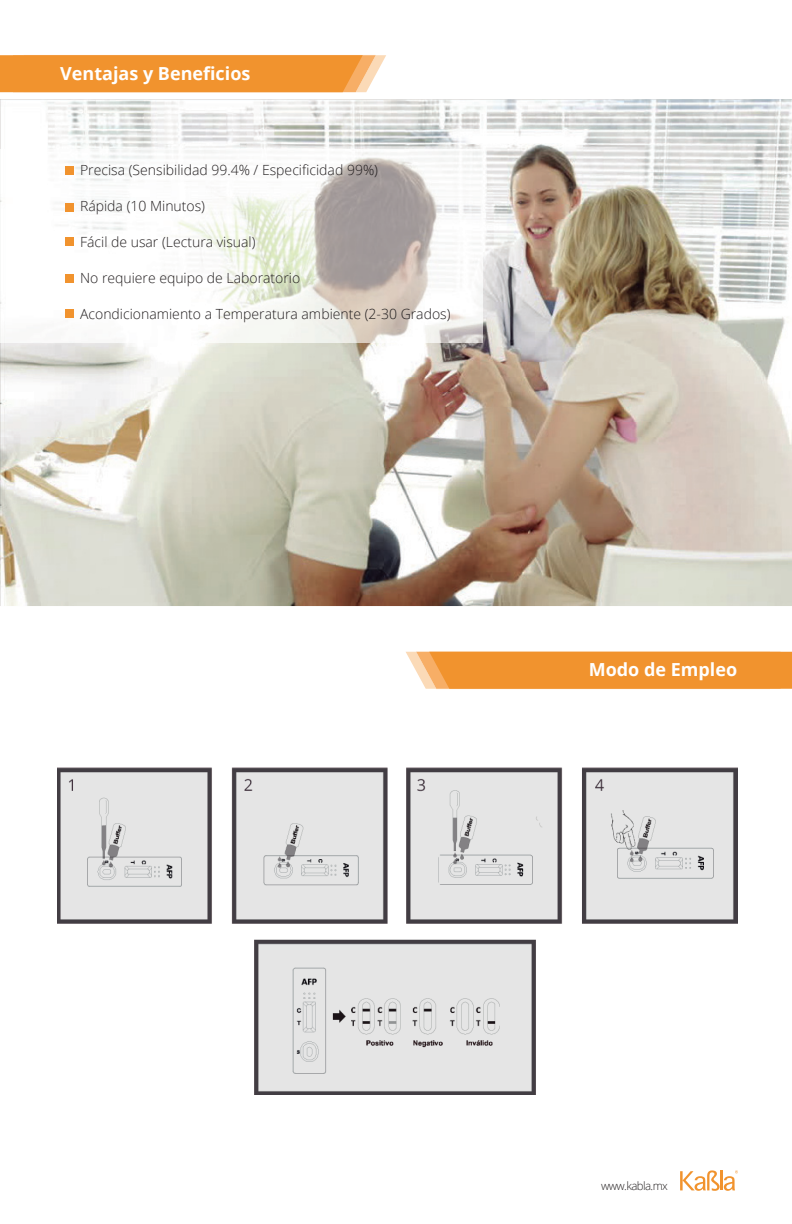
<style>
.page{position:relative;width:792px;height:1224px;background:#fff}
.page>*{position:absolute;margin:0;border:0;box-sizing:border-box;transform-origin:0 0}
.t1{font:700 18px "Open Sans";color:#fff}
.t2{font:300 14px "Open Sans";color:#231f20}
.t3{font:300 11.4px "Open Sans";letter-spacing:-.05em;color:#231f20}
</style>
<div class="page">
<img style="left:0;top:99px;width:792px;height:507px">
<img style="left:57px;top:768px;width:680px;height:327px">
<svg style="left:0;top:55px;width:386px;height:37px;background:#f19839"></svg>
<svg style="left:406px;top:652px;width:386px;height:37px;background:#f19839"></svg>
<img style="left:0;top:149px;width:483px;height:194px">
<div style="left:66px;top:238px;width:8px;height:8px;background:#f1932e"></div>
<div style="left:66px;top:274px;width:8px;height:8px;background:#f1932e"></div>
<div style="left:66px;top:309px;width:8px;height:8px;background:#f1932e"></div>
<div style="left:66px;top:166px;width:8px;height:9px;background:#f1932e"></div>
<div style="left:65px;top:203px;width:8px;height:8px;background:#f1932e"></div>
<svg style="left:680px;top:1170px;width:58px;height:21px"></svg>
<p class="t1" style="left:60px;top:61px;width:192px">Ventajas y Beneficios</p>
<p class="t2" style="left:80px;top:160px;width:300px">Precisa (Sensibilidad 99.4% / Especificidad 99%)</p>
<p class="t2" style="left:80px;top:196px;width:127px">Rápida (10 Minutos)</p>
<p class="t2" style="left:80px;top:232px;width:177px">Fácil de usar (Lectura visual)</p>
<p class="t2" style="left:80px;top:268px;width:222px">No requiere equipo de Laboratorio</p>
<p class="t2" style="left:80px;top:304px;width:372px">Acondicionamiento a Temperatura ambiente (2-30 Grados)</p>
<p class="t1" style="left:589px;top:657px;width:150px">Modo de Empleo</p>
<p class="t3" style="left:601px;top:1178px;width:68px">www.kabla.mx</p>
</div>
